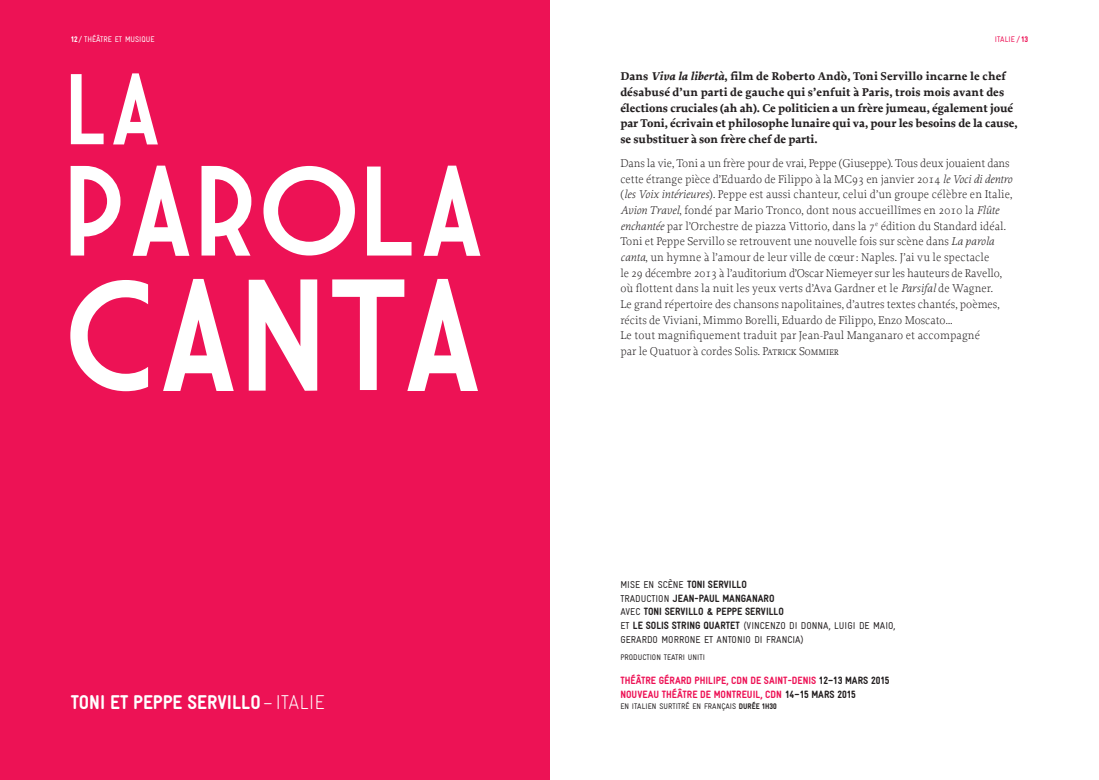
<style>
.page{position:relative;width:1099px;height:780px;background:#fff}
.page>*{position:absolute;margin:0;border:0;box-sizing:border-box;transform-origin:0 0}
.t1{font:900 condensed 20px "Gravur";color:#fff}
.t2{font:300 11.88px/15.6px "Proforma";color:#231f20}
.t3{font:700 11.88px/15.6px "Proforma";letter-spacing:-.005em;color:#231f20}
.t4{font:900 condensed 10.62px/13.8px "Gravur";color:#231f20}
.t5{font:900 condensed 10.62px/13.8px "Gravur";color:#ed1255}
.t6{font:condensed 10px/13.8px "Gravur";color:#231f20}
.t7{font:condensed 8.12px "Gravur";color:#231f20}
.t8{font:condensed 8.12px "Gravur";color:#fff}
.t9{font:condensed 8.12px "Gravur";color:#ed1255}
.s1{font-weight:900}
.s2{font-weight:300}
.s3{font-style:italic}
.s4{font-family:"Proforma Light SC";font-weight:400}
.s5{font-weight:400;font-size:10px}
.s6{font-weight:900;font-size:10.62px}
.s7{color:#231f20}
</style>
<div class="page">
<div style="left:0;top:0;width:549px;height:780px;background:#ed1255"></div>
<svg style="left:70px;top:279px;width:408px;height:112px"></svg>
<svg style="left:71px;top:166px;width:409px;height:90px"></svg>
<svg style="left:71px;top:73px;width:87px;height:71px"></svg>
<p class="t8" style="left:71px;top:35px;width:85px"><span class="s1">12</span> / THÉÂTRE ET MUSIQUE</p>
<h1 class="t1" style="left:71px;top:691px;width:255px">TONI ET PEPPE SERVILLO<span class="s2">– italie</span></h1>
<p class="t9" style="left:994px;top:35px;width:35px">ITALIE / <span class="s1">13</span></p>
<p class="t3" style="left:620px;top:69px;width:399px">Dans <span class="s3">Viva la libertà</span>, film de Roberto Andò, Toni Servillo incarne le chef désabusé d’un parti de gauche qui s’enfuit à Paris, trois mois avant des élections cruciales (ah ah). Ce politicien a un frère jumeau, également joué par Toni, écrivain et philosophe lunaire qui va, pour les besoins de la cause, se substituer à son frère chef de parti.</p>
<p class="t2" style="left:620px;top:155px;width:393px">Dans la vie, Toni a un frère pour de vrai, Peppe (Giuseppe). Tous deux jouaient dans cette étrange pièce d’Eduardo de Filippo à la MC93 en janvier 2014 <span class="s3">le Voci di dentro </span>(<span class="s3">les Voix intérieures</span>). Peppe est aussi chanteur, celui d’un groupe célèbre en Italie, <span class="s3">Avion Travel</span>, fondé par Mario Tronco, dont nous accueillîmes en 2010 la <span class="s3">Flûte enchantée</span> par l’Orchestre de piazza Vittorio, dans la 7<sup>e</sup> édition du Standard idéal.<br>Toni et Peppe Servillo se retrouvent une nouvelle fois sur scène dans <span class="s3">La parola canta</span>, un hymne à l’amour de leur ville de cœur: Naples. J’ai vu le spectacle<br>le 29 décembre 2013 à l’auditorium d’Oscar Niemeyer sur les hauteurs de Ravello, où flottent dans la nuit les yeux verts d’Ava Gardner et le <span class="s3">Parsifal</span> de Wagner.<br>Le grand répertoire des chansons napolitaines, d’autres textes chantés, poèmes, récits de Viviani, Mimmo Borelli, Eduardo de Filippo, Enzo Moscato…<br>Le tout magnifiquement traduit par Jean-Paul Manganaro et accompagné<br>par le Quatuor à cordes Solis. <span class="s4">Patrick Sommier</span></p>
<p class="t4" style="left:620px;top:577px;width:165px"><span class="s5">M ISE EN SCÈNE</span> TONI SERVILLO<br><span class="s5">TRADUCTION</span> JEAN-PAUL MANGANARO<br><span class="s5">AV EC</span> TONI SERVILLO &amp; PEPPE SERVILLO</p>
<p class="t6" style="left:620px;top:618px;width:277px">ET <span class="s6">LE SOLIS STRING QUARTET</span> (VINCENZO D I D ONNA, LUIGI D E MAIO,<br>GERARDO MORRONE ET ANTONIO D I FRANCIA)</p>
<p class="t7" style="left:620px;top:653px;width:86px">PRODUCTION TEATRI U NITI</p>
<p class="t5" style="left:620px;top:673px;width:117px">THÉÂTRE GÉRARD PHILIPE, CDN</p>
<p class="t5" style="left:620px;top:673px;width:271px;text-indent:130px">DE SAINT-DENIS <span class="s7">12–13 MARS 2015<br></span>NOUVEAU THÉÂTRE DE MONTREUIL, CDN</p>
<p class="t4" style="left:785px;top:687px;width:72px">14–15 MARS 2015</p>
<p class="t7" style="left:620px;top:701px;width:158px">EN ITALIEN SURTITRÉ EN FRANÇAIS <span class="s1">DURÉE 1H30</span></p>
</div>
